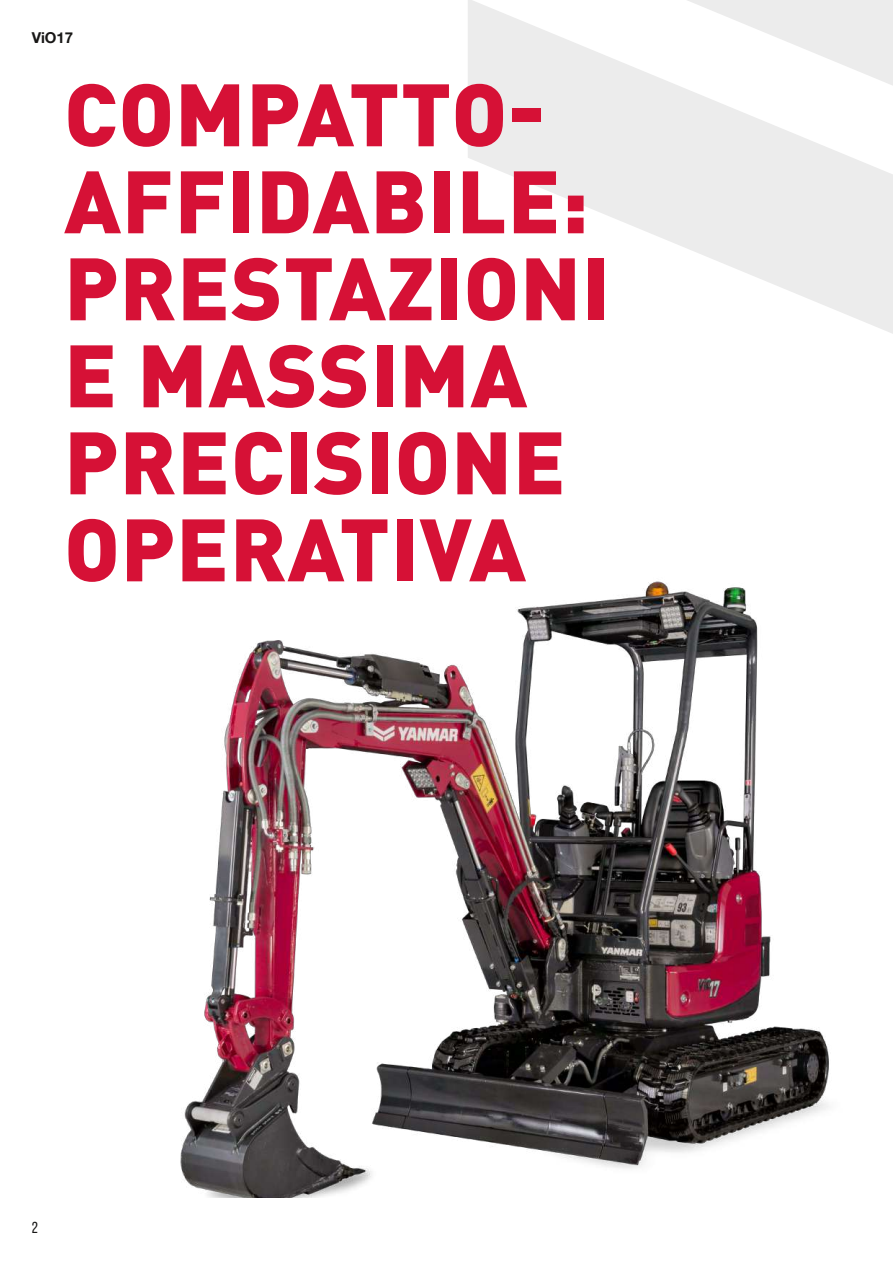
<style>
.page{position:relative;width:893px;height:1263px;background:#fff}
.page>*{position:absolute;margin:0;border:0;box-sizing:border-box;transform-origin:0 0}
.t1{font:900 87px/87px "DINOT";letter-spacing:.01em;color:#d61136}
.t2{font:15.9px "Bebas Neue";color:#181716}
.t3{font:700 15px "Helvetica Neue LT Com";color:#181716}
</style>
<div class="page">
<svg style="left:468px;top:0;width:425px;height:334px;fill:#ececec"></svg>
<img style="left:180px;top:581px;width:649px;height:616px">
<p class="t3" style="left:32px;top:28px;width:43px">ViO17</p>
<p class="t1" style="left:64px;top:68px;width:547px">COMPATTO-<br>AFFIDABILE:<br>PRESTAZIONI<br>E MASSIMA<br>PRECISIONE<br>OPERATIVA</p>
<p class="t2" style="left:32px;top:1219px;width:8px">2</p>
</div>
